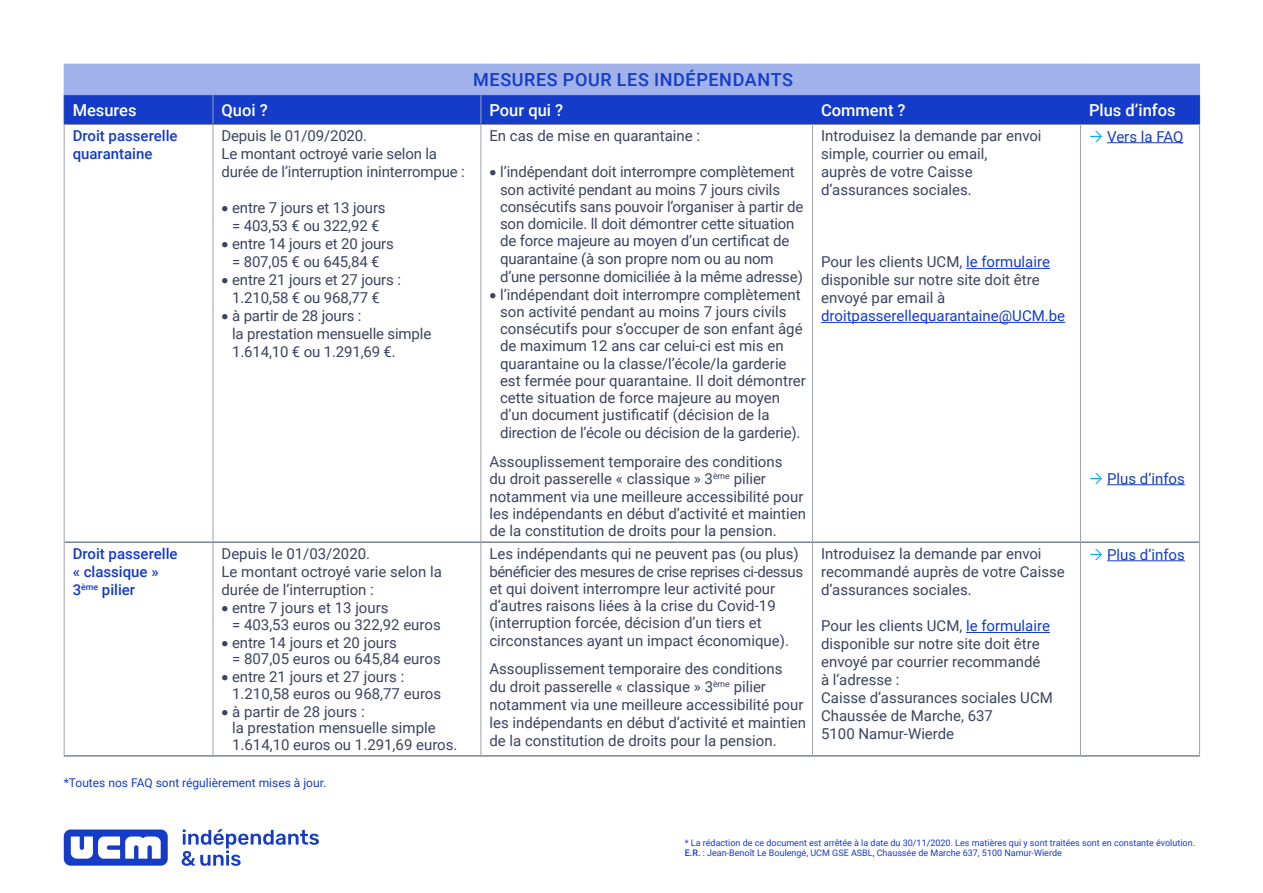
<style>
.page{position:relative;width:1263px;height:893px;background:#fff}
.page>*{position:absolute;margin:0;border:0;box-sizing:border-box;transform-origin:0 0}
.t1{font:500 18px "Roboto";letter-spacing:.035em;color:#143cc8}
.t2{font:500 16.5px "Roboto";color:#fff}
.t3{font:15px/18px "Roboto";color:#3b435f}
.t4{font:15px "Roboto";color:#143cc8}
.t5{font:500 15px/18px "Roboto";color:#143cc8}
.t6{font:12px "Roboto";color:#143cc8}
.t7{font:9px/10.8px "Roboto";color:#143cc8}
.s1{color:#143cc8}
.s2{font-weight:500}
</style>
<div class="page">
<div style="left:64px;top:829px;width:104px;height:37px;background:#143cc8;border-radius:7px"></div>
<svg style="left:71px;top:836px;width:90px;height:23px"></svg>
<svg style="left:182px;top:829px;width:137px;height:37px"></svg>
<hr style="left:64px;top:124px;width:149px;height:1px;background:#3b435f">
<hr style="left:213px;top:124px;width:268px;height:1px;background:#3b435f">
<hr style="left:481px;top:124px;width:332px;height:1px;background:#3b435f">
<hr style="left:813px;top:124px;width:267px;height:1px;background:#3b435f">
<hr style="left:1080px;top:124px;width:120px;height:1px;background:#3b435f">
<hr style="left:65px;top:542px;width:148px;height:1px;background:#3b435f">
<hr style="left:213px;top:542px;width:268px;height:1px;background:#3b435f">
<hr style="left:481px;top:542px;width:332px;height:1px;background:#3b435f">
<hr style="left:813px;top:542px;width:267px;height:1px;background:#3b435f">
<hr style="left:1080px;top:542px;width:119px;height:1px;background:#3b435f">
<hr style="left:64px;top:755px;width:149px;height:1px;background:#3b435f">
<hr style="left:213px;top:755px;width:268px;height:1px;background:#3b435f">
<hr style="left:481px;top:755px;width:332px;height:1px;background:#3b435f">
<hr style="left:813px;top:755px;width:267px;height:1px;background:#3b435f">
<hr style="left:1080px;top:755px;width:120px;height:1px;background:#3b435f">
<hr style="left:64px;top:124px;width:1px;height:418px;background:#9da1af">
<hr style="left:213px;top:124px;width:1px;height:418px;background:#9da1af">
<hr style="left:480px;top:124px;width:1px;height:418px;background:#9da1af">
<hr style="left:812px;top:124px;width:1px;height:418px;background:#9da1af">
<hr style="left:1080px;top:124px;width:1px;height:418px;background:#9da1af">
<hr style="left:1199px;top:124px;width:1px;height:418px;background:#9da1af">
<hr style="left:64px;top:542px;width:1px;height:213px;background:#9da1af">
<hr style="left:213px;top:542px;width:1px;height:213px;background:#9da1af">
<hr style="left:480px;top:542px;width:1px;height:213px;background:#9da1af">
<hr style="left:812px;top:542px;width:1px;height:213px;background:#9da1af">
<hr style="left:1080px;top:542px;width:1px;height:213px;background:#9da1af">
<hr style="left:1199px;top:542px;width:1px;height:213px;background:#9da1af">
<hr style="left:64px;top:64px;width:149px;height:1px;background:#a1b1e9">
<svg style="left:64px;top:65px;width:1136px;height:59px;background:#5b77d7"></svg>
<hr style="left:213px;top:64px;width:268px;height:1px;background:#a1b1e9">
<hr style="left:481px;top:64px;width:332px;height:1px;background:#a1b1e9">
<hr style="left:813px;top:64px;width:267px;height:1px;background:#a1b1e9">
<hr style="left:1080px;top:64px;width:120px;height:1px;background:#a1b1e9">
<hr style="left:64px;top:94px;width:149px;height:1px;background:#a1b1e9">
<hr style="left:213px;top:94px;width:268px;height:1px;background:#a1b1e9">
<hr style="left:481px;top:94px;width:332px;height:1px;background:#a1b1e9">
<hr style="left:813px;top:94px;width:267px;height:1px;background:#a1b1e9">
<hr style="left:1080px;top:94px;width:120px;height:1px;background:#a1b1e9">
<hr style="left:966px;top:268px;width:84px;height:1px;background:#143cc8">
<hr style="left:821px;top:322px;width:244px;height:1px;background:#143cc8">
<hr style="left:1107px;top:142px;width:76px;height:1px;background:#143cc8">
<hr style="left:1107px;top:484px;width:78px;height:1px;background:#143cc8">
<hr style="left:966px;top:632px;width:84px;height:1px;background:#143cc8">
<hr style="left:1107px;top:560px;width:78px;height:1px;background:#143cc8">
<p class="t1" style="left:473px;top:67px;width:321px">MESURES POUR LES INDÉPENDANTS</p>
<p class="t2" style="left:73px;top:98px;width:66px">Mesures</p>
<p class="t2" style="left:221px;top:98px;width:48px">Quoi ?</p>
<p class="t2" style="left:489px;top:98px;width:75px">Pour qui ?</p>
<p class="t2" style="left:821px;top:98px;width:86px">Comment ?</p>
<p class="t2" style="left:1089px;top:98px;width:88px">Plus d’infos</p>
<p class="t5" style="left:73px;top:126px;width:106px">Droit passerelle quarantaine</p>
<p class="t3" style="left:221px;top:126px;width:245px">Depuis le 01/09/2020.<br>Le montant octroyé varie selon la durée de l’interruption ininterrompue :</p>
<p class="t3" style="left:221px;top:198px;width:166px;text-align:center">• entre 7 jours et 13 jours = 403,53 € ou 322,92 €</p>
<p class="t3" style="left:221px;top:234px;width:174px;text-align:center">• entre 14 jours et 20 jours = 807,05 € ou 645,84 €</p>
<p class="t3" style="left:232px;top:270px;width:170px;text-indent:-11px">• entre 21 jours et 27 jours :<br>1.210,58 € ou 968,77 €</p>
<p class="t3" style="left:232px;top:306px;width:201px;text-indent:-11px">• à partir de 28 jours :<br>la prestation mensuelle simple<br>1.614,10 € ou 1.291,69 €.</p>
<p class="t3" style="left:821px;top:126px;width:222px">Introduisez la demande par envoi simple, courrier ou email,<br>auprès de votre Caisse d’assurances sociales.</p>
<p class="t3" style="left:489px;top:126px;width:212px">En cas de mise en quarantaine :</p>
<p class="t3" style="left:500px;top:163px;width:305px;line-height:17.4px;text-indent:-11px">• l’indépendant doit interrompre complètement son activité pendant au moins 7 jours civils consécutifs sans pouvoir l’organiser à partir de son domicile. ll doit démontrer cette situation de force majeure au moyen d’un certificat de quarantaine (à son propre nom ou au nom d’une personne domiciliée à la même adresse)</p>
<p class="t3" style="left:500px;top:285px;width:307px;line-height:17.4px;text-indent:-11px">• l’indépendant doit interrompre complètement son activité pendant au moins 7 jours civils consécutifs pour s’occuper de son enfant âgé de maximum 12 ans car celui-ci est mis en quarantaine ou la classe/l’école/la garderie est fermée pour quarantaine. Il doit démontrer cette situation de force majeure au moyen d’un document justificatif (décision de la direction de l’école ou décision de la garderie).</p>
<p class="t3" style="left:489px;top:453px;width:318px;line-height:17.2px">Assouplissement temporaire des conditions<br>du droit passerelle « classique » 3<sup>ème</sup> pilier notamment via une meilleure accessibilité pour les indépendants en début d’activité et maintien de la constitution de droits pour la pension.</p>
<p class="t4" style="left:1107px;top:126px;width:78px">Vers la FAQ</p>
<p class="t3" style="left:821px;top:252px;width:230px">Pour les clients UCM, <span class="s1">le formulaire </span>disponible sur notre site doit être envoyé par email à</p>
<p class="t4" style="left:821px;top:305px;width:246px">droitpasserellequarantaine@UCM.be</p>
<p class="t4" style="left:1107px;top:468px;width:79px">Plus d’infos</p>
<p class="t5" style="left:73px;top:544px;width:106px">Droit passerelle « classique »<br>3<sup>ème</sup> pilier</p>
<p class="t3" style="left:221px;top:544px;width:222px">Depuis le 01/03/2020.<br>Le montant octroyé varie selon la durée de l’interruption :</p>
<p class="t3" style="left:232px;top:599px;width:210px;line-height:16.5px;text-indent:-11px">• entre 7 jours et 13 jours<br>= 403,53 euros ou 322,92 euros</p>
<p class="t3" style="left:232px;top:634px;width:210px;line-height:16.5px;text-indent:-11px">• entre 14 jours et 20 jours<br>= 807,05 euros ou 645,84 euros</p>
<p class="t3" style="left:232px;top:668px;width:211px;line-height:16.5px;text-indent:-11px">• entre 21 jours et 27 jours :<br>1.210,58 euros ou 968,77 euros</p>
<p class="t3" style="left:232px;top:703px;width:227px;line-height:16.5px;text-indent:-11px">• à partir de 28 jours :<br>la prestation mensuelle simple<br>1.614,10 euros ou 1.291,69 euros.</p>
<p class="t6" style="left:64px;top:774px;width:264px">*Toutes nos FAQ sont régulièrement mises à jour.</p>
<p class="t3" style="left:489px;top:545px;width:315px;line-height:17.2px">Les indépendants qui ne peuvent pas (ou plus) bénéficier des mesures de crise reprises ci-dessus et qui doivent interrompre leur activité pour d’autres raisons liées à la crise du Covid-19 (interruption forcée, décision d’un tiers et circonstances ayant un impact économique).</p>
<p class="t3" style="left:489px;top:660px;width:318px">Assouplissement temporaire des conditions<br>du droit passerelle « classique » 3<sup>ème</sup> pilier notamment via une meilleure accessibilité pour les indépendants en début d’activité et maintien de la constitution de droits pour la pension.</p>
<p class="t3" style="left:821px;top:544px;width:245px">Introduisez la demande par envoi recommandé auprès de votre Caisse d’assurances sociales.</p>
<p class="t3" style="left:821px;top:616px;width:233px">Pour les clients UCM, <span class="s1">le formulaire </span>disponible sur notre site doit être envoyé par courrier recommandé<br>à l’adresse :<br>Caisse d’assurances sociales UCM<br>Chaussée de Marche, 637<br>5100 Namur-Wierde</p>
<p class="t4" style="left:1107px;top:544px;width:79px">Plus d’infos</p>
<p class="t7" style="left:685px;top:836px;width:512px">* La rédaction de ce document est arrêtée à la date du 30/11/2020. Les matières qui y sont traitées sont en constante évolution.<br><span class="s2">E.R.</span> : Jean-Benoît Le Boulengé, UCM GSE ASBL, Chaussée de Marche 637, 5100 Namur-Wierde</p>
</div>
